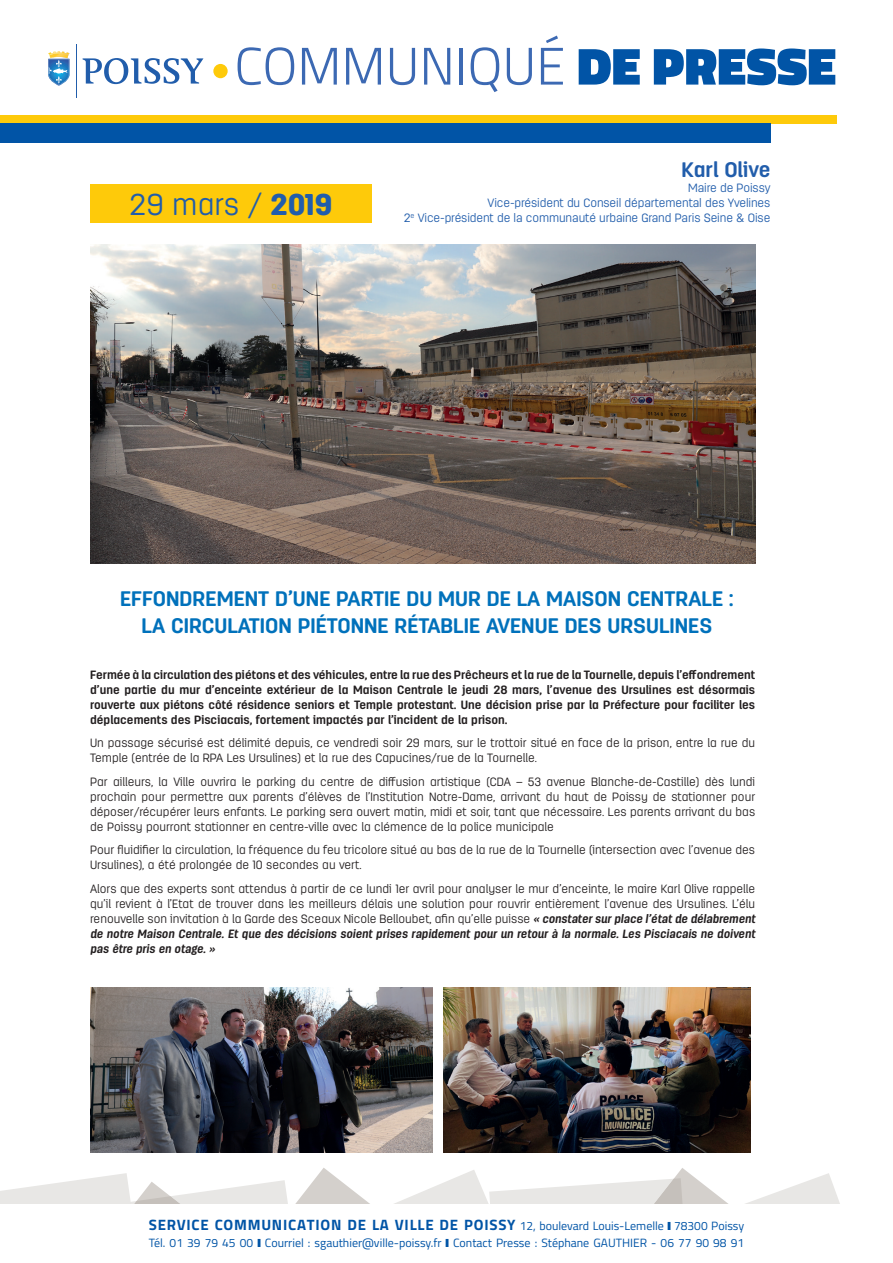
<style>
.page{position:relative;width:893px;height:1263px;background:#fff}
.page>*{position:absolute;margin:0;border:0;box-sizing:border-box;transform-origin:0 0}
.t1{font:300 52.8px "Titillium Web";color:#3c69b3}
.t2{font:300 30px "Antartida Rounded";color:#215dab}
.t3{font:700 21px/27px "Antartida Rounded";color:#0071bb;text-align:center}
.t4{font:700 21px "Antartida Rounded";color:#215dab}
.t5{font:700 15px "Titillium Web";letter-spacing:.05em;color:#0154a6}
.t6{font:300 12px/15px "Antartida Rounded";color:#231f20}
.t7{font:700 12px/15px "Antartida Rounded";color:#231f20;text-align:justify}
.t8{font:300 12px/15px "Antartida Rounded";letter-spacing:-.01em;color:#215dab;text-align:right}
.t9{font:12px "Titillium Web";color:#0154a6}
.s1{font-weight:900;color:#0154a6}
.s2{font-weight:900}
.s3{font-weight:700;font-style:italic}
.s4{font-weight:400;font-size:12px}
.s5{font-weight:900;font-size:12px}
</style>
<div class="page">
<svg style="left:0;top:1168px;width:840px;height:36px"></svg>
<div style="left:0;top:115px;width:836px;height:8px;background:#feca0a"></div>
<div style="left:0;top:123px;width:770px;height:20px;background:#0154a6"></div>
<div style="left:90px;top:184px;width:282px;height:39px;background:#feca0a"></div>
<svg style="left:48px;top:51px;width:22px;height:35px"></svg>
<img style="left:53px;top:55px;width:15px;height:3px">
<img style="left:49px;top:52px;width:19px;height:3px">
<hr style="left:77px;top:44px;width:1px;height:54px;background:#215dab">
<svg style="left:83px;top:58px;width:120px;height:26px"></svg>
<div style="left:213px;top:64px;width:15px;height:14px;background:#feca0a;border-radius:50%"></div>
<img style="left:90px;top:245px;width:665px;height:319px">
<img style="left:90px;top:988px;width:343px;height:164px">
<img style="left:443px;top:988px;width:307px;height:164px">
<h1 class="t1" style="left:234px;top:36px;width:603px">COMMUNIQUÉ <span class="s1">DE PRESSE</span></h1>
<h2 class="t2" style="left:129px;top:188px;width:205px">29 mars / <span class="s2">2019</span></h2>
<h3 class="t4" style="left:681px;top:158px;width:90px">Karl Olive</h3>
<p class="t8" style="left:404px;top:180px;width:368px">Maire de Poissy<br>Vice-président du Conseil départemental des Yvelines<br>2<sup>e</sup> Vice-président de la communauté urbaine Grand Paris Seine &amp; Oise</p>
<h3 class="t3" style="left:120px;top:586px;width:615px">EFFONDREMENT D’UNE PARTIE DU MUR DE LA MAISON CENTRALE :<br>LA CIRCULATION PIÉTONNE RÉTABLIE AVENUE DES URSULINES</h3>
<p class="t7" style="left:90px;top:667px;width:667px">Fermée à la circulation des piétons et des véhicules, entre la rue des Prêcheurs et la rue de la Tournelle, depuis l’effondrement d’une partie du mur d’enceinte extérieur de la Maison Centrale le jeudi 28 mars, l’avenue des Ursulines est désormais rouverte aux piétons côté résidence seniors et Temple protestant. Une décision prise par la Préfecture pour faciliter les déplacements des Pisciacais, fortement impactés par l’incident de la prison.</p>
<p class="t6" style="left:90px;top:736px;width:667px">Un passage sécurisé est délimité depuis, ce vendredi soir 29 mars, sur le trottoir situé en face de la prison, entre la rue du<br>Temple (entrée de la RPA Les Ursulines) et la rue des Capucines/rue de la Tournelle.</p>
<p class="t6" style="left:90px;top:774px;width:667px;text-align:justify">Par ailleurs, la Ville ouvrira le parking du centre de diffusion artistique (CDA – 53 avenue Blanche-de-Castille) dès lundi prochain pour permettre aux parents d’élèves de l’Institution Notre-Dame, arrivant du haut de Poissy de stationner pour déposer/récupérer leurs enfants. Le parking sera ouvert matin, midi et soir, tant que nécessaire. Les parents arrivant du bas de Poissy pourront stationner en centre-ville avec la clémence de la police municipale</p>
<p class="t6" style="left:90px;top:843px;width:666px">Pour fluidifier la circulation, la fréquence du feu tricolore situé au bas de la rue de la Tournelle (intersection avec l’avenue des<br>Ursulines), a été prolongée de 10 secondes au vert.</p>
<p class="t6" style="left:90px;top:881px;width:667px;text-align:justify">Alors que des experts sont attendus à partir de ce lundi 1er avril pour analyser le mur d’enceinte, le maire Karl Olive rappelle qu’il revient à l’Etat de trouver dans les meilleurs délais une solution pour rouvrir entièrement l’avenue des Ursulines. L’élu renouvelle son invitation à la Garde des Sceaux Nicole Belloubet, afin qu’elle puisse <span class="s3">« constater sur place l’état de délabrement de notre Maison Centrale. Et que des décisions soient prises rapidement pour un retour à la normale. Les Pisciacais ne doivent pas être pris en otage. »</span></p>
<p class="t5" style="left:149px;top:1216px;width:597px">SERVICE COMMUNICATION DE LA VILLE DE POISSY <span class="s4">12, boulevard Louis-Lemelle</span> <span class="s5">I</span> <span class="s4">78300 Poissy</span></p>
<p class="t9" style="left:149px;top:1235px;width:597px">Tél. 01 39 79 45 00 <span class="s2">I</span> Courriel : sgauthier@ville-poissy.fr <span class="s2">I</span> Contact Presse : Stéphane GAUTHIER - 06 77 90 98 91</p>
</div>
